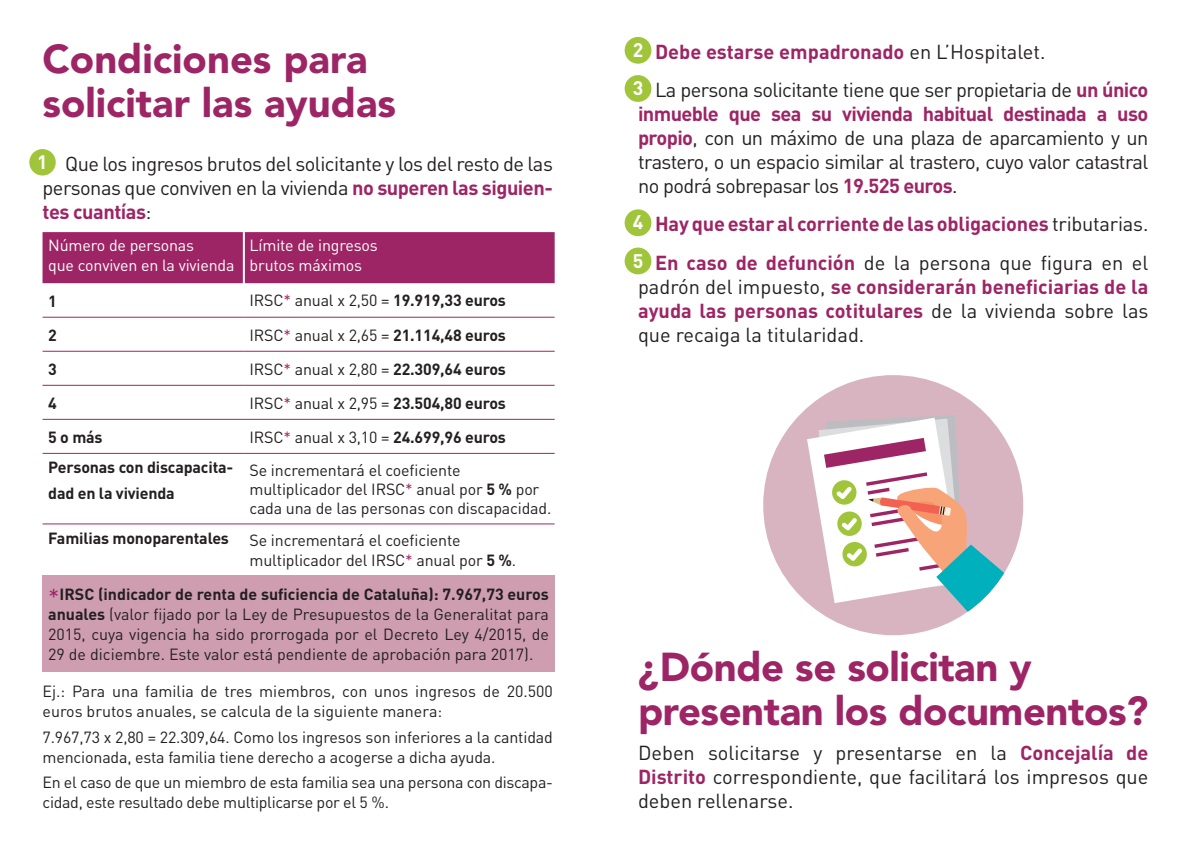
<style>
.page{position:relative;width:1191px;height:851px;background:#fff}
.page>*{position:absolute;margin:0;border:0;box-sizing:border-box;transform-origin:0 0}
.t1{font:900 40px/44px "Avenir LT Std";letter-spacing:-.01em;color:#9e2565}
.t2{font:20px/24px "DIN";letter-spacing:-.03em;color:#231f20;text-align:justify}
.t3{font:700 20px/38.2px "DIN";letter-spacing:-.01em;color:#9e2565}
.t4{font:700 19.4px/38.2px "DIN";color:#fff}
.t5{font:700 19.2px "DIN";color:#fff}
.t6{font:16px/20px "DIN";letter-spacing:-.01em;color:#231f20}
.t7{font:700 16px/26px "DIN";letter-spacing:-.01em;color:#231f20}
.t8{font:16px/20px "DIN";letter-spacing:-.01em;color:#fff}
.s1{font-weight:700;color:#9e2565}
.s2{color:#9e2565}
.s3{font-weight:700}
.s4{font-size:24px;color:#9e2565}
.s5{font-weight:400;color:#231f20}
</style>
<div class="page">
<div style="left:624px;top:37px;width:27px;height:27px;background:#a0c53a;border-radius:50%"></div>
<div style="left:624px;top:75px;width:27px;height:27px;background:#a0c53a;border-radius:50%"></div>
<div style="left:624px;top:209px;width:27px;height:27px;background:#a0c53a;border-radius:50%"></div>
<div style="left:624px;top:247px;width:27px;height:27px;background:#a0c53a;border-radius:50%"></div>
<div style="left:43px;top:232px;width:511px;height:51px;background:#9e2565"></div>
<div style="left:43px;top:575px;width:511px;height:96px;background:#ce9eb0"></div>
<hr style="left:243px;top:232px;width:2px;height:51px;background:#fff">
<hr style="left:43px;top:316px;width:201px;height:1px;background:#9e2565">
<hr style="left:244px;top:316px;width:310px;height:1px;background:#9e2565">
<hr style="left:43px;top:351px;width:201px;height:1px;background:#9e2565">
<hr style="left:244px;top:351px;width:310px;height:1px;background:#9e2565">
<hr style="left:43px;top:385px;width:201px;height:1px;background:#9e2565">
<hr style="left:244px;top:385px;width:310px;height:1px;background:#9e2565">
<hr style="left:43px;top:419px;width:201px;height:1px;background:#9e2565">
<hr style="left:244px;top:419px;width:310px;height:1px;background:#9e2565">
<hr style="left:244px;top:453px;width:310px;height:1px;background:#9e2565">
<hr style="left:244px;top:523px;width:310px;height:1px;background:#9e2565">
<hr style="left:43px;top:453px;width:201px;height:1px;background:#9e2565">
<hr style="left:43px;top:523px;width:201px;height:1px;background:#9e2565">
<div style="left:29px;top:149px;width:27px;height:26px;background:#a0c53a;border-radius:50%"></div>
<div style="left:763px;top:375px;width:260px;height:260px;background:#d8b4c1;border-radius:50%"></div>
<svg style="left:807px;top:415px;width:216px;height:220px"></svg>
<h1 class="t1" style="left:43px;top:37px;width:355px">Condiciones para solicitar las ayudas</h1>
<p class="t5" style="left:37px;top:149px;width:12px">1</p>
<p class="t2" style="left:43px;top:152px;width:512px;text-indent:23px">Que los ingresos brutos del solicitante y los del resto de las personas que conviven en la vivienda <span class="s1">no superen las siguien&shy;tes cuantías</span>:</p>
<p class="t8" style="left:48px;top:235px;width:188px">Número de personas<br>que conviven en la vivienda</p>
<p class="t8" style="left:249px;top:235px;width:130px">Límite de ingresos brutos máximos</p>
<p class="t7" style="left:48px;top:287px;width:10px">1</p>
<p class="t6" style="left:249px;top:291px;width:258px">IRSC<span class="s2">*</span> anual x 2,50 = <span class="s3">19.919,33 euros</span></p>
<p class="t7" style="left:48px;top:321px;width:10px">2</p>
<p class="t6" style="left:249px;top:325px;width:258px">IRSC<span class="s2">*</span> anual x 2,65 = <span class="s3">21.114,48 euros</span></p>
<p class="t7" style="left:48px;top:355px;width:10px">3</p>
<p class="t6" style="left:249px;top:359px;width:258px">IRSC<span class="s2">*</span> anual x 2,80 = <span class="s3">22.309,64 euros</span></p>
<p class="t7" style="left:48px;top:389px;width:10px">4</p>
<p class="t6" style="left:249px;top:393px;width:258px">IRSC<span class="s2">*</span> anual x 2,95 = <span class="s3">23.504,80 euros</span></p>
<p class="t7" style="left:48px;top:423px;width:56px">5 o más</p>
<p class="t6" style="left:249px;top:427px;width:258px">IRSC<span class="s2">*</span> anual x 3,10 = <span class="s3">24.699,96 euros</span></p>
<p class="t7" style="left:48px;top:454px;width:187px">Personas con discapacita&shy;dad en la vivienda</p>
<p class="t6" style="left:249px;top:460px;width:303px;line-height:19.2px">Se incrementará el coeficiente multiplicador del IRSC<span class="s2">*</span> anual por <span class="s3">5 %</span> por cada una de las personas con discapacidad.</p>
<p class="t7" style="left:48px;top:524px;width:182px">Familias monoparentales</p>
<p class="t6" style="left:249px;top:531px;width:268px;line-height:19.2px">Se incrementará el coeficiente multiplicador del IRSC<span class="s2">*</span> anual por <span class="s3">5 %</span>.</p>
<p class="t6" style="left:48px;top:584px;width:502px;text-align:justify"><span class="s4">*</span><span class="s3">IRSC (indicador de renta de suficiencia de Cataluña): 7.967,73 euros anuales</span> (valor fijado por la Ley de Presupuestos de la Generalitat para 2015, cuya vigencia ha sido prorrogada por el Decreto Ley 4/2015, de 29 de diciembre. Este valor está pendiente de aprobación para 2017).</p>
<p class="t6" style="left:43px;top:681px;width:512px">Ej.: Para una familia de tres miembros, con unos ingresos de 20.500 euros brutos anuales, se calcula de la siguiente manera:</p>
<p class="t6" style="left:43px;top:727px;width:512px">7.967,73 x 2,80 = 22.309,64. Como los ingresos son inferiores a la cantidad mencionada, esta familia tiene derecho a acogerse a dicha ayuda.</p>
<p class="t6" style="left:43px;top:772px;width:512px">En el caso de que un miembro de esta familia sea una persona con discapa&shy;cidad, este resultado debe multiplicarse por el 5 %.</p>
<p class="t4" style="left:633px;top:30px;width:12px">2<br>3</p>
<p class="t2" style="left:655px;top:33px;width:495px;line-height:38.2px"><span class="s1">Debe estarse empadronado</span> en L’Hospitalet.<br>La persona solicitante tiene que ser propietaria de <span class="s1">un único</span></p>
<p class="t2" style="left:638px;top:102px;width:512px"><span class="s1">inmueble que sea su vivienda habitual destinada a uso propio</span>, con un máximo de una plaza de aparcamiento y un trastero, o un espacio similar al trastero, cuyo valor catastral no podrá sobrepasar los <span class="s1">19.525 euros</span>.</p>
<p class="t3" style="left:655px;top:204px;width:495px">Hay que estar al corriente de las obligaciones <span class="s5">tributarias.<br></span>En caso de defunción <span class="s5">de la persona que figura en el</span></p>
<p class="t2" style="left:638px;top:274px;width:512px">padrón del impuesto, <span class="s1">se considerarán beneficiarias de la ayuda las personas cotitulares</span> de la vivienda sobre las que recaiga la titularidad.</p>
<p class="t4" style="left:633px;top:202px;width:12px">4<br>5</p>
<h1 class="t1" style="left:638px;top:644px;width:512px">¿Dónde se solicitan y presentan los documentos?</h1>
<p class="t2" style="left:638px;top:741px;width:512px">Deben solicitarse y presentarse en la <span class="s1">Concejalía de Distrito</span> correspondiente, que facilitará los impresos que deben rellenarse.</p>
</div>
